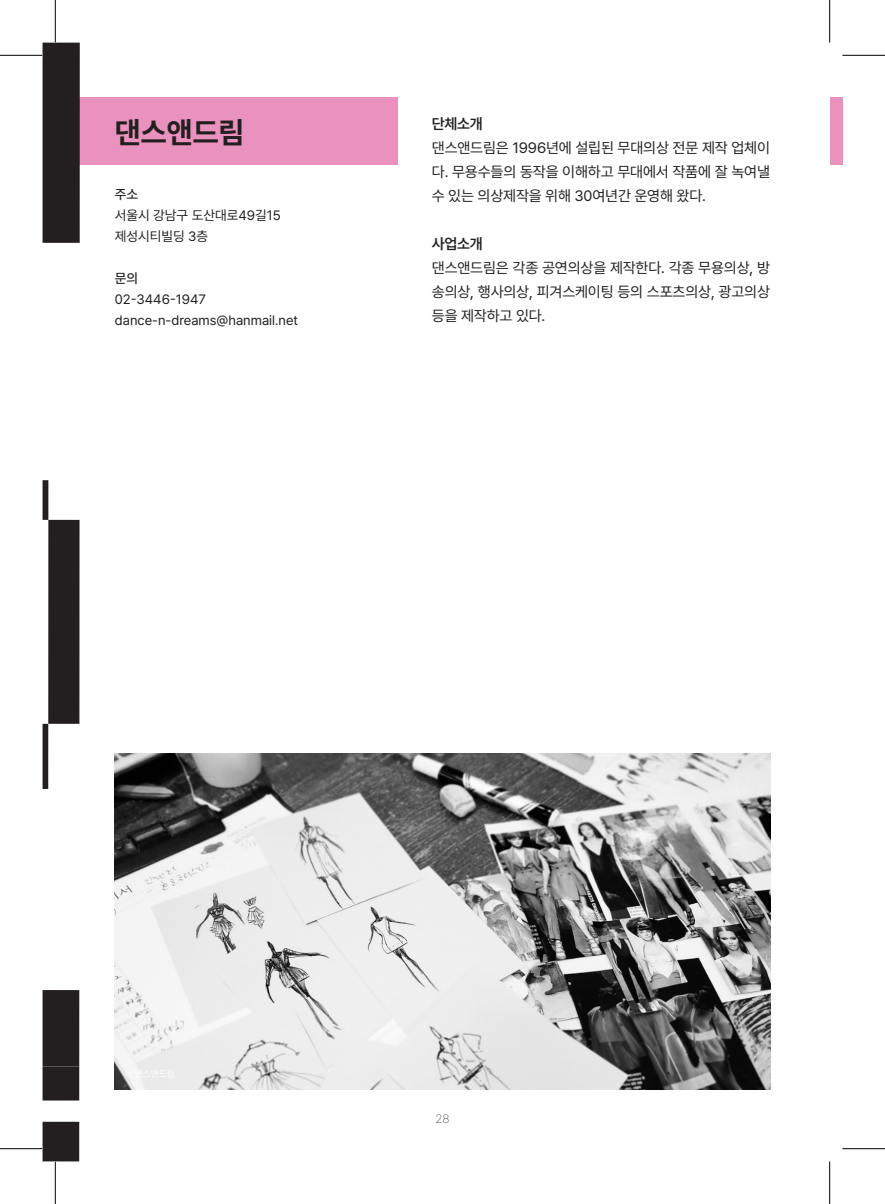
<style>
.page{position:relative;width:885px;height:1204px;background:#fff}
.page>*{position:absolute;margin:0;border:0;box-sizing:border-box;transform-origin:0 0}
.t1{font:700 30px "Pretendard";color:#231f20}
.t2{font:15px/24px "Pretendard";letter-spacing:-.01em;color:#231f20;text-align:justify}
.t3{font:600 15px "Pretendard";letter-spacing:-.02em;color:#231f20}
.t4{font:13.5px/21px "Pretendard";color:#231f20}
.t5{font:500 13.5px "Pretendard";color:#231f20}
.t6{font:100 12px "Pretendard";color:#231f20}
</style>
<div class="page">
<div style="left:55px;top:98px;width:343px;height:67px;background:#ea92be"></div>
<img style="left:115px;top:753px;width:655px;height:336px">
<div style="left:43px;top:43px;width:37px;height:200px;background:#231f20"></div>
<div style="left:48px;top:520px;width:31px;height:203px;background:#231f20"></div>
<div style="left:43px;top:480px;width:5px;height:40px;background:#231f20"></div>
<div style="left:43px;top:723px;width:5px;height:66px;background:#231f20"></div>
<div style="left:43px;top:1121px;width:36px;height:40px;background:#231f20"></div>
<div style="left:43px;top:1066px;width:36px;height:34px;background:#231f20"></div>
<div style="left:43px;top:989px;width:36px;height:77px;background:#231f20"></div>
<div style="left:829px;top:98px;width:13px;height:67px;background:#ea92be"></div>
<hr style="left:0;top:55px;width:43px;height:1px;background:#000">
<hr style="left:842px;top:55px;width:42px;height:1px;background:#000">
<hr style="left:0;top:1148px;width:43px;height:1px;background:#000">
<hr style="left:842px;top:1148px;width:42px;height:1px;background:#000">
<hr style="left:55px;top:0;width:1px;height:43px;background:#000">
<hr style="left:55px;top:1161px;width:1px;height:42px;background:#000">
<hr style="left:829px;top:0;width:1px;height:43px;background:#000">
<hr style="left:829px;top:1161px;width:1px;height:42px;background:#000">
<p class="t1" style="left:115px;top:111px;width:131px">댄스앤드림</p>
<p class="t5" style="left:115px;top:185px;width:25px">주소</p>
<p class="t4" style="left:115px;top:205px;width:167px">서울시 강남구 도산대로49길15 제성시티빌딩 3층</p>
<p class="t5" style="left:115px;top:269px;width:25px">문의</p>
<p class="t4" style="left:115px;top:289px;width:93px">02-3446-1947</p>
<p class="t4" style="left:115px;top:310px;width:185px">dance-n-dreams@hanmail.net</p>
<p class="t3" style="left:432px;top:113px;width:52px">단체소개</p>
<p class="t2" style="left:432px;top:135px;width:339px">댄스앤드림은 1996년에 설립된 무대의상 전문 제작 업체이 다. 무용수들의 동작을 이해하고 무대에서 작품에 잘 녹여낼 수 있는 의상제작을 위해 30여년간 운영해 왔다.</p>
<p class="t3" style="left:432px;top:233px;width:52px">사업소개</p>
<p class="t2" style="left:432px;top:255px;width:339px">댄스앤드림은 각종 공연의상을 제작한다. 각종 무용의상, 방 송의상, 행사의상, 피겨스케이팅 등의 스포츠의상, 광고의상 등을 제작하고 있다.</p>
<p class="t6" style="left:435px;top:1110px;width:16px">28</p>
</div>
